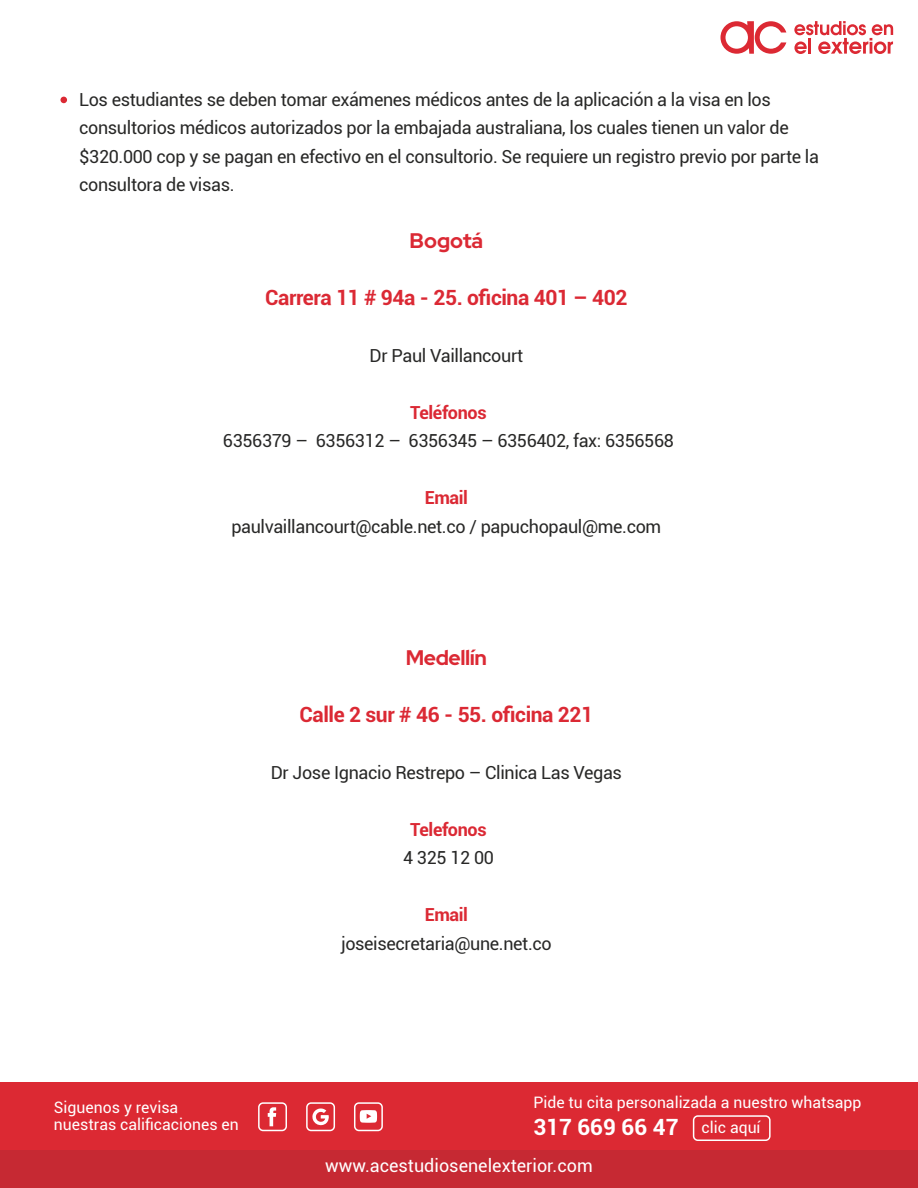
<style>
.page{position:relative;width:918px;height:1188px;background:#fff}
.page>*{position:absolute;margin:0;border:0;box-sizing:border-box;transform-origin:0 0}
.t1{font:700 22.35px "Roboto";color:#fff}
.t2{font:700 21px "Roboto";letter-spacing:-.02em;color:#db2934}
.t3{font:700 21px "Red Hat Display";letter-spacing:-.02em;color:#db2934}
.t4{font:18px/28.5px "Roboto";letter-spacing:-.02em;color:#282827}
.t5{font:18px "Roboto";color:#fff}
.t6{font:700 18px "Roboto";letter-spacing:-.02em;color:#db2934}
.t7{font:15.75px/17.1px "Roboto";color:#fff}
.s1{font-weight:400;font-size:15.75px}
</style>
<div class="page">
<div style="left:1px;top:1082px;width:917px;height:106px;background:#dc2933"></div>
<div style="left:1px;top:1150px;width:917px;height:38px;background:#c62933"></div>
<svg style="left:794px;top:21px;width:99px;height:33px"></svg>
<svg style="left:720px;top:21px;width:66px;height:33px"></svg>
<svg style="left:268px;top:1107px;width:8px;height:19px"></svg>
<svg style="left:312px;top:1108px;width:17px;height:18px"></svg>
<div style="left:258px;top:1102px;width:29px;height:29px;border:2px solid #fff;border-radius:4px"></div>
<div style="left:306px;top:1102px;width:29px;height:29px;border:2px solid #fff;border-radius:4px"></div>
<div style="left:354px;top:1102px;width:29px;height:29px;border:2px solid #fff;border-radius:4px"></div>
<div style="left:693px;top:1115px;width:78px;height:26px;border:2px solid #fff;border-radius:4px"></div>
<svg style="left:360px;top:1110px;width:17px;height:13px"></svg>
<div style="left:60px;top:97px;width:7px;height:6px;background:#db2934;border-radius:50%"></div>
<p class="t4" style="left:79px;top:84px;width:741px">Los estudiantes se deben tomar exámenes médicos antes de la aplicación a la visa en los consultorios médicos autorizados por la embajada australiana, los cuales tienen un valor de $320.000 cop y se pagan en efectivo en el consultorio. Se requiere un registro previo por parte la consultora de visas.</p>
<p class="t3" style="left:410px;top:227px;width:75px">Bogotá</p>
<p class="t2" style="left:265px;top:283px;width:364px">Carrera 11 # 94a - 25. oficina 401 – 402</p>
<p class="t4" style="left:370px;top:341px;width:155px">Dr Paul Vaillancourt</p>
<p class="t6" style="left:410px;top:400px;width:78px">Teléfonos</p>
<p class="t4" style="left:223px;top:426px;width:453px">6356379 – 6356312 – 6356345 – 6356402, fax: 6356568</p>
<p class="t6" style="left:425px;top:485px;width:45px">Email</p>
<p class="t4" style="left:231px;top:512px;width:431px">paulvaillancourt@cable.net.co / papuchopaul@me.com</p>
<p class="t3" style="left:406px;top:644px;width:83px">Medellín</p>
<p class="t2" style="left:300px;top:699px;width:295px">Calle 2 sur # 46 - 55. oficina 221</p>
<p class="t4" style="left:271px;top:757px;width:353px">Dr Jose Ignacio Restrepo – Clinica Las Vegas</p>
<p class="t6" style="left:410px;top:817px;width:78px">Telefonos</p>
<p class="t4" style="left:403px;top:843px;width:92px">4 325 12 00</p>
<p class="t7" style="left:54px;top:1098px;width:186px">Siguenos y revisa nuestras calificaciones en</p>
<p class="t6" style="left:425px;top:902px;width:45px">Email</p>
<p class="t4" style="left:341px;top:928px;width:212px">joseisecretaria@une.net.co</p>
<p class="t7" style="left:533px;top:1094px;width:330px">Pide tu cita personalizada a nuestro whatsapp</p>
<p class="t1" style="left:533px;top:1112px;width:229px">317 669 66 47 <span class="s1">clic aquí</span></p>
<p class="t5" style="left:325px;top:1153px;width:269px">www.acestudiosenelexterior.com</p>
</div>
